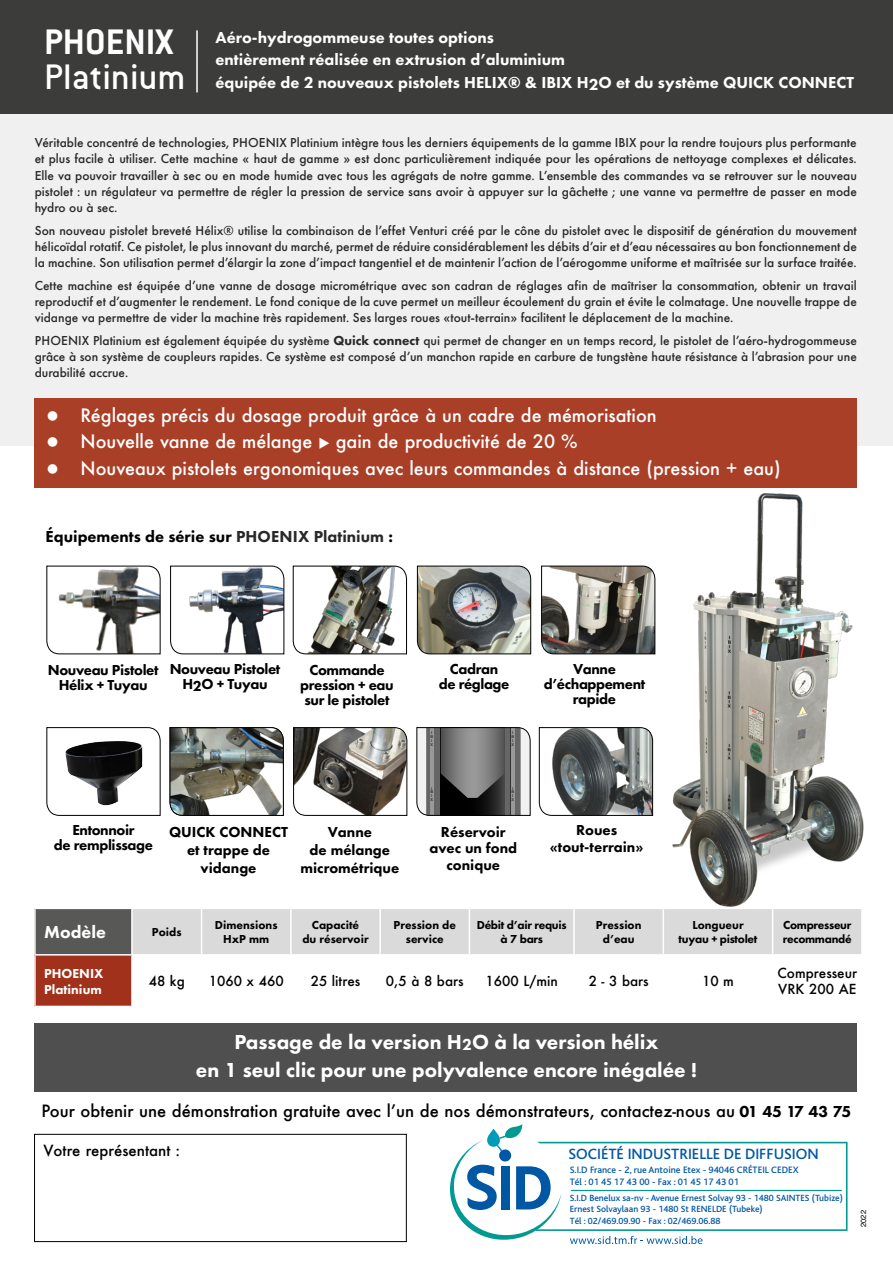
<style>
.page{position:relative;width:893px;height:1263px;background:#fff}
.page>*{position:absolute;margin:0;border:0;box-sizing:border-box;transform-origin:0 0}
.t1{font:500 39px "Conduit";color:#fff}
.t2{font:700 39px "Conduit";color:#fff}
.t3{font:800 21px/28.5px "Futura PT";color:#fff;text-align:center}
.t4{font:500 18px "Futura";color:#fff}
.t5{font:800 18px "Futura PT";color:#fff}
.t6{font:800 16.5px/22.5px "Futura PT";color:#fff}
.t7{font:500 16.5px "Futura";color:#000}
.t8{font:800 16.5px "Futura PT";color:#000}
.t9{font:500 15.6px "Bliss";color:#0057a4}
.t10{font:800 15px/15px "Futura PT";letter-spacing:-.025em;color:#000;text-align:center}
.t11{font:800 15px/18px "Futura PT";color:#000;text-align:center}
.t12{font:500 15px "Futura";color:#000}
.t13{font:500 13.5px/16.2px "Futura PT";color:#282827;text-align:justify}
.t14{font:500 13.5px/16.2px "Futura";color:#000}
.t15{font:800 13.5px/16.2px "Futura PT";color:#fff}
.t16{font:800 12px/14.4px "Futura PT";color:#000;text-align:center}
.t17{font:800 12px/14.4px "Futura PT";letter-spacing:-.025em;color:#000;text-align:center}
.t18{font:500 9.75px/11.7px "Bliss";color:#0057a4}
.t19{font:500 9.45px/11.2px "Bliss";color:#0057a4}
.t20{font:7.5px "Helvetica";color:#000}
.t21{font:700 3.9px/3.9px "Arial";color:#333}
.s1{font-weight:800}
.s2{color:#282827}
.s3{font-size:16.5px}
.s4{font-family:"Futura PT";font-weight:800}
</style>
<div class="page">
<div style="left:0;top:113px;width:893px;height:333px;background:#f0f0f0"></div>
<div style="left:35px;top:399px;width:822px;height:89px;background:#a93f27"></div>
<div style="left:0;top:0;width:893px;height:113px;background:#3c3c3b"></div>
<div style="left:35px;top:1023px;width:822px;height:69px;background:#504f4f"></div>
<div style="left:34px;top:1134px;width:373px;height:108px;border:1px solid #000"></div>
<div style="left:35px;top:908px;width:97px;height:47px;background:#585857"></div>
<div style="left:133px;top:909px;width:728px;height:45px;background:#dadada"></div>
<div style="left:35px;top:955px;width:97px;height:51px;background:#a2311c"></div>
<hr style="left:34px;top:908px;width:98px;height:1px;background:#fff">
<hr style="left:34px;top:909px;width:2px;height:45px;background:#fff">
<hr style="left:131px;top:909px;width:2px;height:45px;background:#fff">
<hr style="left:201px;top:909px;width:1px;height:45px;background:#fff">
<hr style="left:290px;top:909px;width:2px;height:45px;background:#fff">
<hr style="left:379px;top:909px;width:2px;height:45px;background:#fff">
<hr style="left:469px;top:909px;width:1px;height:45px;background:#fff">
<hr style="left:573px;top:909px;width:2px;height:45px;background:#fff">
<hr style="left:663px;top:909px;width:1px;height:45px;background:#fff">
<hr style="left:772px;top:909px;width:1px;height:45px;background:#fff">
<hr style="left:34px;top:954px;width:98px;height:1px;background:#fff">
<hr style="left:34px;top:955px;width:2px;height:51px;background:#fff">
<hr style="left:131px;top:955px;width:2px;height:51px;background:#fff">
<svg style="left:46px;top:727px;width:115px;height:89px"></svg>
<img style="left:170px;top:727px;width:114px;height:89px">
<svg style="left:293px;top:727px;width:114px;height:89px"></svg>
<svg style="left:416px;top:727px;width:114px;height:89px;background:#737373"></svg>
<svg style="left:539px;top:727px;width:114px;height:89px"></svg>
<svg style="left:46px;top:566px;width:115px;height:88px"></svg>
<svg style="left:170px;top:566px;width:114px;height:88px"></svg>
<svg style="left:541px;top:566px;width:114px;height:88px;background:#84817a"></svg>
<img style="left:417px;top:566px;width:114px;height:88px">
<svg style="left:293px;top:566px;width:114px;height:88px"></svg>
<svg style="left:450px;top:1124px;width:397px;height:121px"></svg>
<hr style="left:196px;top:30px;width:2px;height:62px;background:#fff">
<img style="left:662px;top:493px;width:202px;height:422px">
<h1 class="t2" style="left:44px;top:19px;width:131px">PHOENIX</h1>
<h1 class="t1" style="left:44px;top:55px;width:143px">Platinium</h1>
<p class="t6" style="left:216px;top:26px;width:640px">Aéro-hydrogommeuse toutes options<br>entièrement réalisée en extrusion d’aluminium<br>équipée de 2 nouveaux pistolets HELIX® &amp; IBIX H2O et du système QUICK CONNECT</p>
<p class="t13" style="left:35px;top:135px;width:824px">Véritable concentré de technologies, PHOENIX Platinium intègre tous les derniers équipements de la gamme IBIX pour la rendre toujours plus performante et plus facile à utiliser. Cette machine « haut de gamme » est donc particulièrement indiquée pour les opérations de nettoyage complexes et délicates.<br>Elle va pouvoir travailler à sec ou en mode humide avec tous les agrégats de notre gamme. L’ensemble des commandes va se retrouver sur le nouveau pistolet : un régulateur va permettre de régler la pression de service sans avoir à appuyer sur la gâchette ; une vanne va permettre de passer en mode hydro ou à sec.</p>
<p class="t13" style="left:35px;top:222px;width:824px">Son nouveau pistolet breveté Hélix® utilise la combinaison de l’effet Venturi créé par le cône du pistolet avec le dispositif de génération du mouvement hélicoïdal rotatif. Ce pistolet, le plus innovant du marché, permet de réduire considérablement les débits d’air et d’eau nécessaires au bon fonctionnement de la machine. Son utilisation permet d’élargir la zone d’impact tangentiel et de maintenir l’action de l’aérogomme uniforme et maîtrisée sur la surface traitée.</p>
<p class="t13" style="left:35px;top:277px;width:824px">Cette machine est équipée d’une vanne de dosage micrométrique avec son cadran de réglages afin de maîtriser la consommation, obtenir un travail reproductif et d’augmenter le rendement. Le fond conique de la cuve permet un meilleur écoulement du grain et évite le colmatage. Une nouvelle trappe de vidange va permettre de vider la machine très rapidement. Ses larges roues «tout-terrain» facilitent le déplacement de la machine.</p>
<p class="t13" style="left:35px;top:332px;width:824px">PHOENIX Platinium est également équipée du système <span class="s1">Quick connect</span> qui permet de changer en un temps record, le pistolet de l’aéro-hydrogommeuse grâce à son système de coupleurs rapides. Ce système est composé d’un manchon rapide en carbure de tungstène haute résistance à l’abrasion pour une durabilité accrue.</p>
<h3 class="t4" style="left:47px;top:403px;width:612px">● Réglages précis du dosage produit grâce à un cadre de mémorisation</h3>
<h3 class="t4" style="left:47px;top:429px;width:533px">● Nouvelle vanne de mélange ◆ gain de productivité de 20 %</h3>
<h3 class="t4" style="left:47px;top:455px;width:735px">● Nouveaux pistolets ergonomiques avec leurs commandes à distance (pression + eau)</h3>
<p class="t8" style="left:46px;top:526px;width:349px">Équipements de série sur <span class="s2">PHOENIX Platinium</span> :</p>
<p class="t10" style="left:48px;top:662px;width:112px">Nouveau Pistolet<br>Hélix + Tuyau</p>
<p class="t10" style="left:170px;top:661px;width:112px">Nouveau Pistolet<br>H2O + Tuyau</p>
<p class="t10" style="left:439px;top:661px;width:72px">Cadran<br>de réglage</p>
<p class="t10" style="left:544px;top:661px;width:103px">Vanne d’échappement rapide</p>
<p class="t10" style="left:300px;top:662px;width:95px">Commande pression + eau sur le pistolet</p>
<p class="t21" style="left:430px;top:731px;width:4px">I<br>B<br>I<br>X</p>
<p class="t21" style="left:511px;top:731px;width:4px">I<br>B<br>I<br>X</p>
<p class="t10" style="left:54px;top:823px;width:100px">Entonnoir<br>de remplissage</p>
<p class="t21" style="left:430px;top:786px;width:4px">I<br>B<br>I<br>X</p>
<p class="t21" style="left:511px;top:786px;width:4px">I<br>B<br>I<br>X</p>
<p class="t11" style="left:169px;top:822px;width:121px">QUICK CONNECT et trappe de vidange</p>
<p class="t11" style="left:300px;top:822px;width:100px">Vanne<br>de mélange micrométrique</p>
<p class="t11" style="left:429px;top:823px;width:89px;line-height:16.5px">Réservoir avec un fond conique</p>
<p class="t11" style="left:550px;top:822px;width:95px;line-height:16.5px">Roues «tout-terrain»</p>
<h3 class="t5" style="left:44px;top:921px;width:63px">Modèle</h3>
<p class="t16" style="left:152px;top:925px;width:31px">Poids</p>
<p class="t16" style="left:215px;top:917px;width:64px">Dimensions<br>HxP mm</p>
<p class="t16" style="left:302px;top:917px;width:68px">Capacité<br>du réservoir</p>
<p class="t16" style="left:394px;top:917px;width:64px">Pression de service</p>
<p class="t17" style="left:477px;top:917px;width:91px">Débit d’air requis à 7 bars</p>
<p class="t16" style="left:596px;top:917px;width:47px">Pression d’eau</p>
<p class="t17" style="left:679px;top:917px;width:80px">Longueur tuyau + pistolet</p>
<p class="t17" style="left:783px;top:917px;width:70px;text-align:left">Compresseur recommandé</p>
<p class="t15" style="left:44px;top:965px;width:61px">PHOENIX<br>Platinium</p>
<p class="t14" style="left:149px;top:973px;width:38px">48 kg</p>
<p class="t14" style="left:209px;top:973px;width:77px">1060 x 460</p>
<p class="t14" style="left:311px;top:973px;width:51px">25 litres</p>
<p class="t14" style="left:386px;top:973px;width:79px">0,5 à 8 bars</p>
<p class="t14" style="left:486px;top:973px;width:74px">1600 L/min</p>
<p class="t14" style="left:589px;top:973px;width:62px">2 - 3 bars</p>
<p class="t14" style="left:702px;top:973px;width:33px">10 m</p>
<p class="t14" style="left:777px;top:965px;width:81px">Compresseur<br>VRK 200 AE</p>
<h2 class="t3" style="left:196px;top:1027px;width:503px">Passage de la version H<span class="s3">2</span>O à la version hélix<br>en 1 seul clic pour une polyvalence encore inégalée !</h2>
<p class="t7" style="left:42px;top:1099px;width:811px">Pour obtenir une démonstration gratuite avec l’un de nos démonstrateurs, contactez-nous au <span class="s4">01 45 17 43 75</span></p>
<p class="t12" style="left:43px;top:1140px;width:138px">Votre représentant :</p>
<p class="t9" style="left:568px;top:1146px;width:252px">SOCIÉTÉ INDUSTRIELLE DE DIFFUSION</p>
<p class="t18" style="left:570px;top:1164px;width:230px">S.I.D France - 2, rue Antoine Etex - 94046 CRÉTEIL CEDEX<br>Tél : 01 45 17 43 00 - Fax : 01 45 17 43 01</p>
<p class="t19" style="left:570px;top:1192px;width:275px">S.I.D Benelux sa-nv - Avenue Ernest Solvay 93 - 1480 SAINTES (Tubize)<br>Ernest Solvaylaan 93 - 1480 St RENELDE (Tubeke)<br>Tél : 02/469.09.90 - Fax : 02/469.06.88</p>
<p class="t20" style="left:858px;top:1227px;width:18px;rotate:-90deg">2022</p>
</div>
